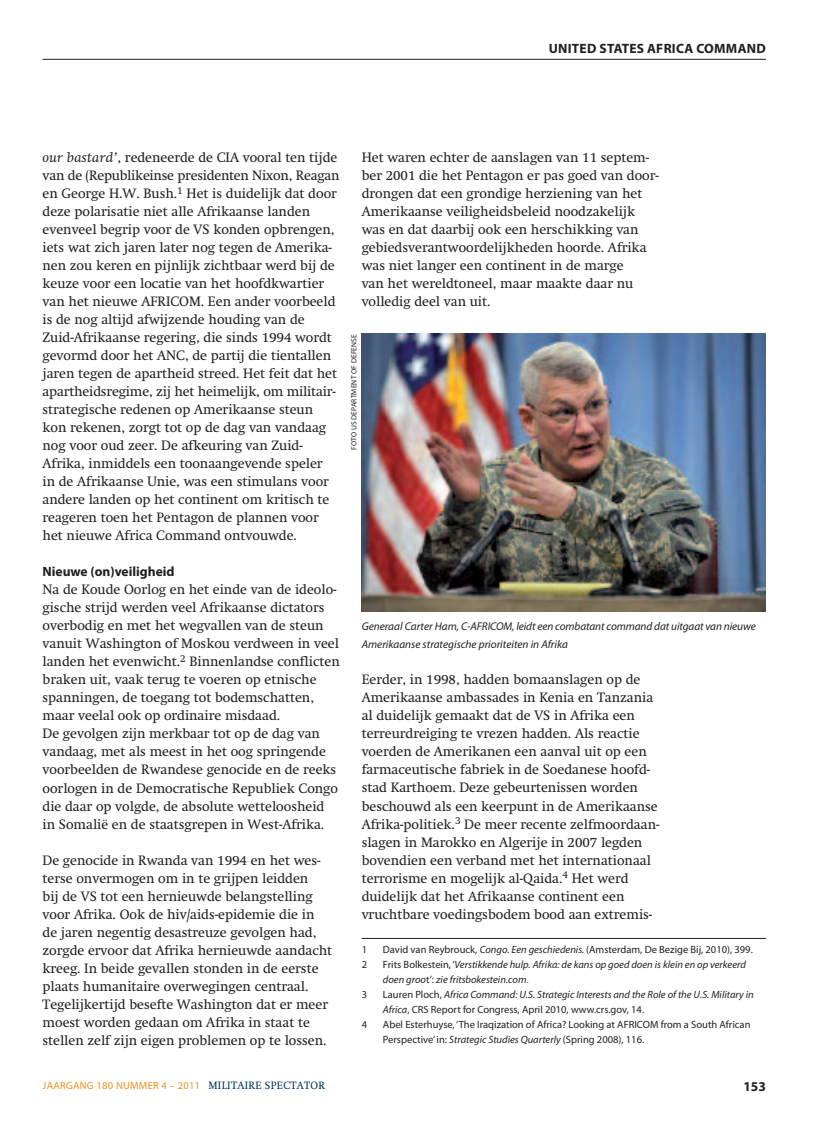
<style>
.page{position:relative;width:817px;height:1136px;background:#fff}
.page>*{position:absolute;margin:0;border:0;box-sizing:border-box;transform-origin:0 0}
.t1{font:13.5px/18px "Swift";color:#231f20}
.t2{font:700 13.5px "Myriad Pro";letter-spacing:.02em;color:#231f20}
.t3{font:700 13.5px "Myriad Pro";color:#231f20}
.t4{font:italic 11.25px/18px "Myriad Pro";letter-spacing:-.005em;color:#231f20}
.t5{font:italic 10.5px/15px "Myriad Pro";color:#231f20}
.t6{font:10.5px/15px "Myriad Pro";color:#231f20}
.t7{font:10.5px "Myriad Pro";letter-spacing:.025em;color:#f68f1e}
.t8{font:7.5px "Myriad Pro";letter-spacing:.02em;color:#231f20}
.s1{font-style:italic}
.s2{font-style:normal}
.s3{font-style:normal;color:#ed028c}
.s4{font-family:"Swift";color:#003562}
</style>
<div class="page">
<hr style="left:43px;top:59px;width:722px;height:1px;background:#231f20">
<hr style="left:361px;top:938px;width:404px;height:1px;background:#231f20">
<img style="left:361px;top:334px;width:404px;height:277px">
<p class="t2" style="left:548px;top:43px;width:218px">UNITED STATES AFRICA COMMAND</p>
<p class="t1" style="left:43px;top:150px;width:298px"><span class="s1">our bastard’</span>, redeneerde de CIA vooral ten tijde van de (Republikeinse presidenten Nixon, Reagan en George H.W. Bush.<sup>1</sup> Het is duidelijk dat door deze polarisatie niet alle Afrikaanse landen evenveel begrip voor de VS konden opbrengen, iets wat zich jaren later nog tegen de Amerika&shy;nen zou keren en pijnlijk zichtbaar werd bij de keuze voor een locatie van het hoofdkwartier van het nieuwe AFRICOM. Een ander voorbeeld is de nog altijd afwijzende houding van de Zuid-Afrikaanse regering, die sinds 1994 wordt gevormd door het ANC, de partij die tientallen jaren tegen de apartheid streed. Het feit dat het apartheidsregime, zij het heimelijk, om militair&shy;strategische redenen op Amerikaanse steun kon rekenen, zorgt tot op de dag van vandaag nog voor oud zeer. De afkeuring van Zuid-Afrika, inmiddels een toonaangevende speler<br>in de Afrikaanse Unie, was een stimulans voor andere landen op het continent om kritisch te reageren toen het Pentagon de plannen voor het nieuwe Africa Command ontvouwde.</p>
<p class="t3" style="left:43px;top:566px;width:133px">Nieuwe (on)veiligheid</p>
<p class="t1" style="left:43px;top:582px;width:298px">Na de Koude Oorlog en het einde van de ideolo&shy;gische strijd werden veel Afrikaanse dictators overbodig en met het wegvallen van de steun vanuit Washington of Moskou verdween in veel landen het evenwicht.<sup>2</sup> Binnenlandse conflicten braken uit, vaak terug te voeren op etnische spanningen, de toegang tot bodemschatten, maar veelal ook op ordinaire misdaad.<br>De gevolgen zijn merkbaar tot op de dag van vandaag, met als meest in het oog springende voorbeelden de Rwandese genocide en de reeks oorlogen in de Democratische Republiek Congo die daar op volgde, de absolute wetteloosheid in Somalië en de staatsgrepen in West-Afrika.</p>
<p class="t1" style="left:43px;top:852px;width:291px">De genocide in Rwanda van 1994 en het wes&shy;terse onvermogen om in te grijpen leidden<br>bij de VS tot een hernieuwde belangstelling voor Afrika. Ook de hiv/aids-epidemie die in de jaren negentig desastreuze gevolgen had, zorgde ervoor dat Afrika hernieuwde aandacht kreeg. In beide gevallen stonden in de eerste plaats humanitaire overwegingen centraal.<br>Tegelijkertijd besefte Washington dat er meer moest worden gedaan om Afrika in staat te stellen zelf zijn eigen problemen op te lossen.</p>
<p class="t1" style="left:361px;top:150px;width:298px">Het waren echter de aanslagen van 11 septem&shy;ber 2001 die het Pentagon er pas goed van door&shy;drongen dat een grondige herziening van het Amerikaanse veiligheidsbeleid noodzakelijk was en dat daarbij ook een herschikking van gebiedsverantwoordelijkheden hoorde. Afrika was niet langer een continent in de marge<br>van het wereldtoneel, maar maakte daar nu volledig deel van uit.</p>
<p class="t8" style="left:351px;top:450px;width:117px;rotate:-90deg">FOTO US DEPARTMENT OF DEFENSE</p>
<p class="t4" style="left:361px;top:618px;width:395px">Generaal Carter Ham, C-AFRICOM, leidt een combatant command dat uitgaat van nieuwe<br>Amerikaanse strategische prioriteiten in Afrika</p>
<p class="t1" style="left:361px;top:672px;width:299px">Eerder, in 1998, hadden bomaanslagen op de Amerikaanse ambassades in Kenia en Tanzania al duidelijk gemaakt dat de VS in Afrika een terreurdreiging te vrezen hadden. Als reactie voerden de Amerikanen een aanval uit op een farmaceutische fabriek in de Soedanese hoofd&shy;stad Karthoem. Deze gebeurtenissen worden beschouwd als een keerpunt in de Amerikaanse Afrika-politiek.<sup>3</sup> De meer recente zelfmoordaan&shy;slagen in Marokko en Algerije in 2007 legden bovendien een verband met het internationaal terrorisme en mogelijk al-Qaida.<sup>4</sup> Het werd duidelijk dat het Afrikaanse continent een vruchtbare voedingsbodem bood aan extremis-</p>
<p class="t6" style="left:361px;top:942px;width:7px">1</p>
<p class="t6" style="left:383px;top:942px;width:371px">David van Reybrouck, <span class="s1">Congo. Een geschiedenis.</span> (Amsterdam, De Bezige Bij, 2010), 399.</p>
<p class="t6" style="left:361px;top:957px;width:7px">2</p>
<p class="t5" style="left:383px;top:957px;width:364px"><span class="s2">Frits Bolkestein, ‘</span>Verstikkende hulp. Afrika: de kans op goed doen is klein en op verkeerd doen groo<span class="s2">t’:</span> zie fritsbokestein.com<span class="s3">.</span></p>
<p class="t6" style="left:361px;top:987px;width:7px">3</p>
<p class="t5" style="left:383px;top:987px;width:372px"><span class="s2">Lauren Ploch,</span> Africa Command: U.S. Strategic Interests and the Role of the U.S. Military in<br>Africa<span class="s2">, CRS Report for Congress, April 2010, www.crs.gov, 14.</span></p>
<p class="t6" style="left:361px;top:1017px;width:7px">4</p>
<p class="t6" style="left:383px;top:1017px;width:369px">Abel Esterhuyse, ‘The Iraqization of Africa? Looking at AFRICOM from a South African<br>Perspective’ in: <span class="s1">Strategic Studies Quarterly</span> (Spring 2008), 116.</p>
<p class="t7" style="left:43px;top:1080px;width:284px">JAARGANG 180 NUMMER 4 – 2011 <span class="s4">MILITAIRE SPECTATOR</span></p>
<p class="t3" style="left:743px;top:1081px;width:24px">153</p>
</div>
